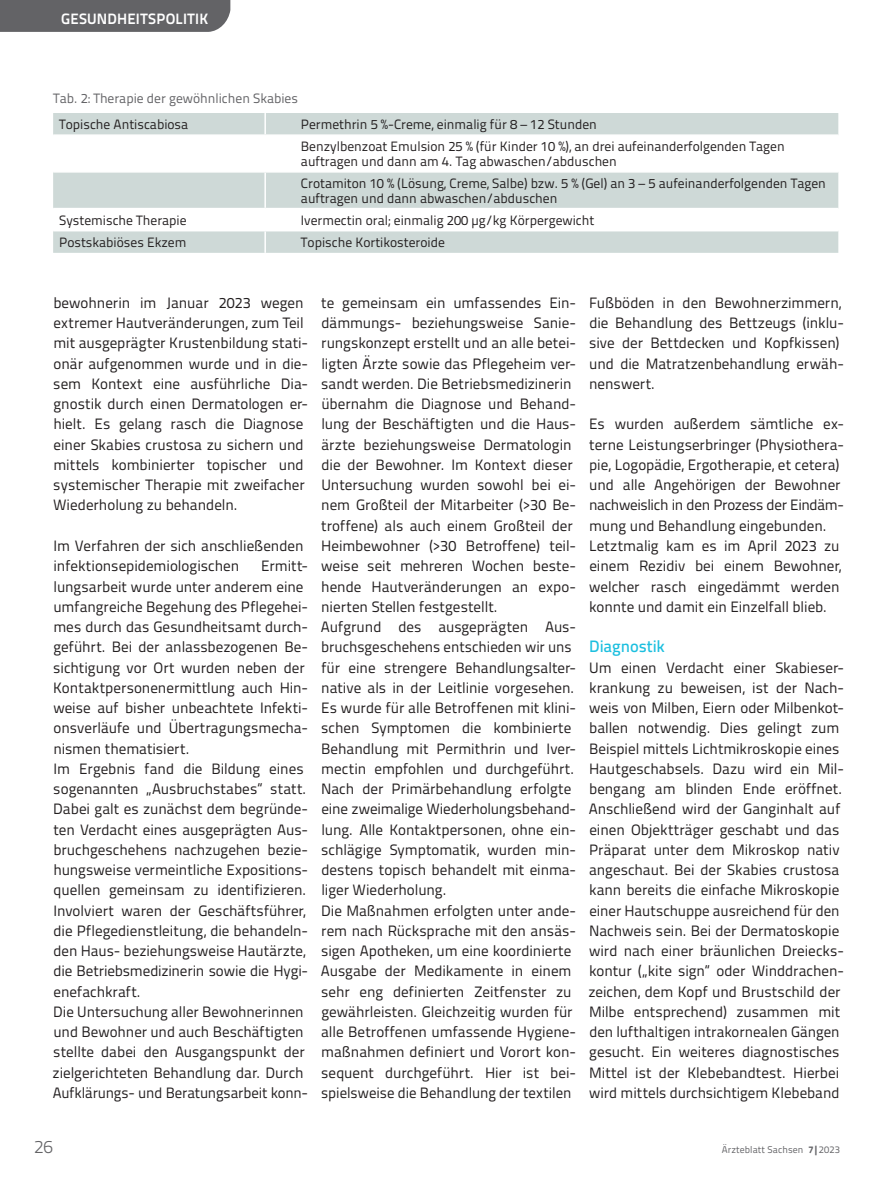
<style>
.page{position:relative;width:893px;height:1191px;background:#fff}
.page>*{position:absolute;margin:0;border:0;box-sizing:border-box;transform-origin:0 0}
.t1{font:300 18px "Titillium Text";color:#636366}
.t2{font:500 16.5px "Titillium Text";color:#1cbfdf}
.t3{font:15px/20.2px "Titillium Text";color:#231f20}
.t4{font:700 15px "Titillium Text";letter-spacing:.015em;color:#fff}
.t5{font:13.5px/22.2px "Titillium Text";color:#231f20}
.t6{font:13.5px "Titillium Text";color:#636366}
.t7{font:9.75px "Titillium Text";letter-spacing:.01em;color:#636366}
.s1{font-weight:800}
</style>
<div class="page">
<div style="left:0;top:0;width:230px;height:32px;background:#636366"></div>
<svg style="left:53px;top:113px;width:785px;height:140px;fill:#ced9d7"></svg>
<hr style="left:264px;top:113px;width:2px;height:21px;background:#fff">
<hr style="left:53px;top:134px;width:212px;height:2px;background:#fff">
<hr style="left:265px;top:134px;width:573px;height:2px;background:#fff">
<hr style="left:264px;top:136px;width:2px;height:35px;background:#fff">
<hr style="left:53px;top:171px;width:212px;height:2px;background:#fff">
<hr style="left:265px;top:171px;width:573px;height:2px;background:#fff">
<hr style="left:264px;top:173px;width:2px;height:35px;background:#fff">
<hr style="left:53px;top:208px;width:212px;height:1px;background:#fff">
<hr style="left:265px;top:208px;width:573px;height:1px;background:#fff">
<hr style="left:264px;top:209px;width:2px;height:21px;background:#fff">
<hr style="left:53px;top:230px;width:212px;height:1px;background:#fff">
<hr style="left:265px;top:230px;width:573px;height:1px;background:#fff">
<hr style="left:264px;top:231px;width:2px;height:22px;background:#fff">
<p class="t4" style="left:61px;top:7px;width:149px">GESUNDHEITSPOLITIK</p>
<p class="t6" style="left:53px;top:88px;width:246px">Tab. 2: Therapie der gewöhnlichen Skabies</p>
<p class="t5" style="left:59px;top:113px;width:131px">Topische Antiscabiosa</p>
<p class="t5" style="left:301px;top:113px;width:485px">Permethrin 5 %-Creme, einmalig für 8 – 12 Stunden<br>Benzylbenzoat Emulsion 25 % (für Kinder 10 %), an drei aufeinanderfolgenden Tagen</p>
<p class="t5" style="left:301px;top:149px;width:526px">auftragen und dann am 4. Tag abwaschen/abduschen<br>Crotamiton 10 % (Lösung, Creme, Salbe) bzw. 5 % (Gel) an 3 – 5 aufeinanderfolgenden Tagen</p>
<p class="t5" style="left:301px;top:186px;width:258px">auftragen und dann abwaschen/abduschen</p>
<p class="t5" style="left:59px;top:208px;width:129px">Systemische Therapie</p>
<p class="t5" style="left:301px;top:208px;width:295px">Ivermectin oral; einmalig 200 µg/kg Körpergewicht</p>
<p class="t5" style="left:59px;top:230px;width:129px">Postskabiöses Ekzem</p>
<p class="t5" style="left:301px;top:230px;width:145px">Topische Kortikosteroide</p>
<p class="t3" style="left:53px;top:292px;width:257px">bewohnerin im Januar 2023 wegen extremer Hautveränderungen, zum Teil mit ausgeprägter Krustenbildung stati&shy;onär aufgenommen wurde und in die&shy;sem Kontext eine ausführliche Dia&shy;gnostik durch einen Dermatologen er&shy;hielt. Es gelang rasch die Diagnose einer Skabies crustosa zu sichern und mittels kombinierter topischer und systemischer Therapie mit zweifacher Wiederholung zu behandeln.</p>
<p class="t3" style="left:54px;top:535px;width:252px">Im Verfahren der sich anschließenden infektionsepidemiologischen</p>
<p class="t3" style="left:53px;top:555px;width:257px;text-indent:208px">Ermitt&shy;lungsarbeit wurde unter anderem eine umfangreiche Begehung des Pflegehei&shy;mes durch das Gesundheitsamt durch&shy;geführt. Bei der anlassbezogenen Be&shy;sichtigung vor Ort wurden neben der Kontaktpersonenermittlung auch Hin&shy;weise auf bisher unbeachtete Infekti&shy;onsverläufe und Übertragungsmecha&shy;nismen thematisiert.<br>Im Ergebnis fand die Bildung eines sogenannten „Ausbruchstabes“ statt.<br>Dabei galt es zunächst dem begründe&shy;ten Verdacht eines ausgeprägten Aus&shy;bruchgeschehens nachzugehen bezie&shy;hungsweise vermeintliche Expositions&shy;quellen gemeinsam zu identifizieren.<br>Involviert waren der Geschäftsführer, die Pflegedienstleitung, die behandeln&shy;den Haus- beziehungsweise Hautärzte, die Betriebsmedizinerin sowie die Hygi&shy;enefachkraft.<br>Die Untersuchung aller Bewohnerinnen und Bewohner und auch Beschäftigten stellte dabei den Ausgangspunkt der zielgerichteten Behandlung dar. Durch Aufklärungs- und Beratungsarbeit konn-</p>
<p class="t3" style="left:321px;top:292px;width:257px">te gemeinsam ein umfassendes Ein&shy;dämmungs- beziehungsweise Sanie&shy;rungskonzept erstellt und an alle betei&shy;ligten Ärzte sowie das Pflegeheim ver&shy;sandt werden. Die Betriebsmedizinerin übernahm die Diagnose und Behand&shy;lung der Beschäftigten und die Haus&shy;ärzte beziehungsweise Dermatologin die der Bewohner. Im Kontext dieser Untersuchung wurden sowohl bei ei&shy;nem Großteil der Mitarbeiter (&gt;30 Be&shy;troffene) als auch einem Großteil der Heimbewohner (&gt;30 Betroffene) teil&shy;weise seit mehreren Wochen beste&shy;hende Hautveränderungen an expo&shy;nierten Stellen festgestellt.<br>Aufgrund des ausgeprägten Aus&shy;bruchsgeschehens entschieden wir uns für eine strengere Behandlungsalter&shy;native als in der Leitlinie vorgesehen.<br>Es wurde für alle Betroffenen mit klini&shy;schen Symptomen die kombinierte Behandlung mit Permithrin und Iver&shy;mectin empfohlen und durchgeführt.<br>Nach der Primärbehandlung erfolgte eine zweimalige Wiederholungsbehand&shy;lung. Alle Kontaktpersonen, ohne ein&shy;schlägige Symptomatik, wurden min&shy;destens topisch behandelt mit einma&shy;liger Wiederholung.<br>Die Maßnahmen erfolgten unter ande&shy;rem nach Rücksprache mit den ansäs&shy;sigen Apotheken, um eine koordinierte Ausgabe der Medikamente in einem sehr eng definierten Zeitfenster zu gewährleisten. Gleichzeitig wurden für alle Betroffenen umfassende Hygiene&shy;maßnahmen definiert und Vorort kon&shy;sequent durchgeführt. Hier ist bei&shy;spielsweise die Behandlung der textilen</p>
<p class="t3" style="left:589px;top:292px;width:256px">Fußböden in den Bewohnerzimmern, die Behandlung des Bettzeugs (inklu&shy;sive der Bettdecken und Kopfkissen) und die Matratzenbehandlung erwäh&shy;nenswert.</p>
<p class="t3" style="left:589px;top:413px;width:256px">Es wurden außerdem sämtliche ex&shy;terne Leistungserbringer (Physiothera&shy;pie, Logopädie, Ergotherapie, et cetera) und alle Angehörigen der Bewohner nachweislich in den Prozess der Eindäm&shy;mung und Behandlung eingebunden.<br>Letztmalig kam es im April 2023 zu einem Rezidiv bei einem Bewohner, welcher rasch eingedämmt werden konnte und damit ein Einzelfall blieb.</p>
<p class="t2" style="left:589px;top:634px;width:77px">Diagnostik</p>
<p class="t3" style="left:588px;top:656px;width:257px">Um einen Verdacht einer Skabieser&shy;krankung zu beweisen, ist der Nach&shy;weis von Milben, Eiern oder Milbenkot&shy;ballen notwendig. Dies gelingt zum Beispiel mittels Lichtmikroskopie eines Hautgeschabsels. Dazu wird ein Mil&shy;bengang am blinden Ende eröffnet.<br>Anschließend wird der Ganginhalt auf einen Objektträger geschabt und das Präparat unter dem Mikroskop nativ angeschaut. Bei der Skabies crustosa kann bereits die einfache Mikroskopie einer Hautschuppe ausreichend für den Nachweis sein. Bei der Dermatoskopie wird nach einer bräunlichen Dreiecks&shy;kontur („kite sign“ oder Winddrachen&shy;zeichen, dem Kopf und Brustschild der Milbe entsprechend) zusammen mit den lufthaltigen intrakornealen Gängen gesucht. Ein weiteres diagnostisches Mittel ist der Klebebandtest. Hierbei wird mittels durchsichtigem Klebeband</p>
<p class="t1" style="left:34px;top:1133px;width:21px">26</p>
<p class="t7" style="left:722px;top:1142px;width:119px">Ärzteblatt Sachsen <span class="s1">7|</span>2023</p>
</div>
